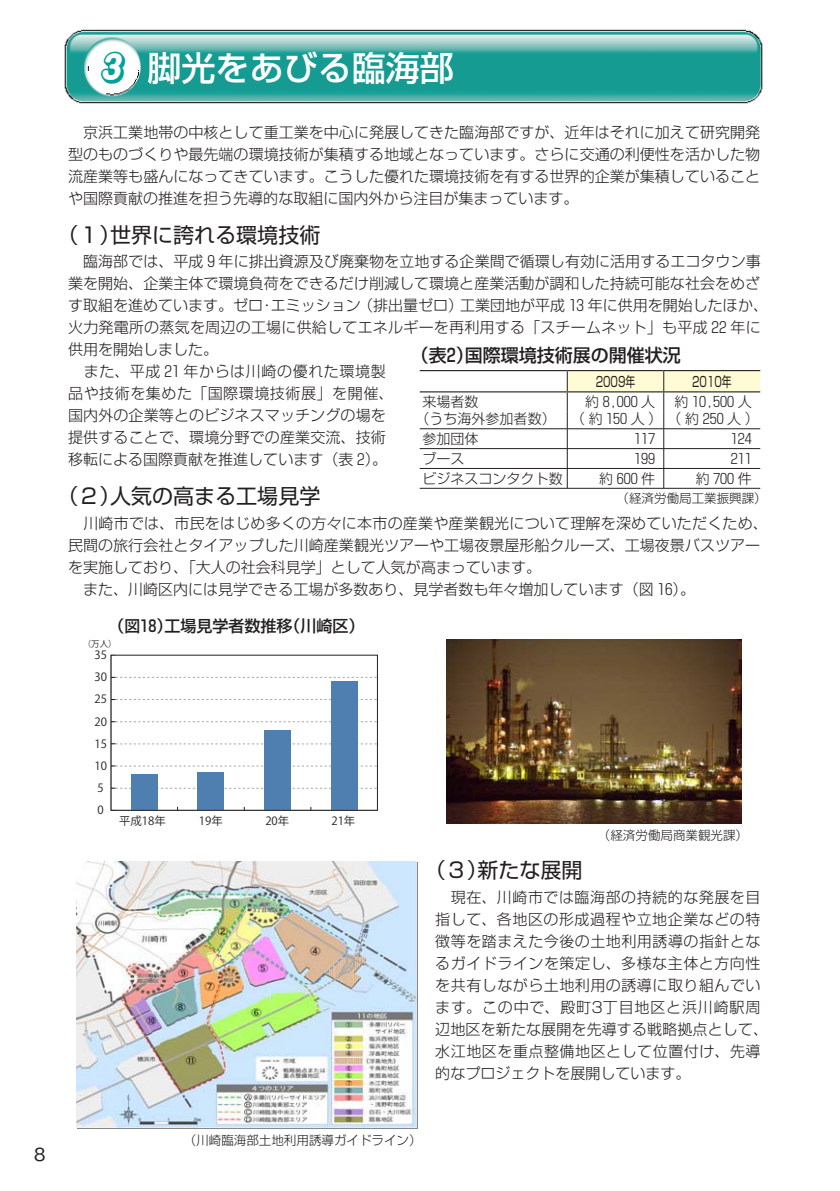
<style>
.page{position:relative;width:840px;height:1191px;background:#fff}
.page>*{position:absolute;margin:0;border:0;box-sizing:border-box;transform-origin:0 0}
.t1{font:italic 38px "Shin M Go Min Shadow 90 msp RKSJ H";color:#00a298}
.t2{font:34px "Shin Go Pr 6 Medium 90 msp RKSJ H";color:#fff}
.t3{font:21px "Shin Go Pr 6 Regular 90 msp RKSJ H";color:#231f20}
.t4{font:18px "Shin Go Pr 6 Medium 90 msp RKSJ H";color:#231f20}
.t5{font:18px "Gothic BBB Pr 6 Medium 90 msp RKSJ H";color:#231f20}
.t6{font:16px "Shin Go Pr 6 Medium 90 msp RKSJ H";color:#231f20}
.t7{font:15px/22px "Shin Go Pr 6 Light 90 msp RKSJ H";letter-spacing:.005em;color:#231f20}
.t8{font:15px/22px "Shin Go Pr 6 Light 90 msp RKSJ H";letter-spacing:.035em;color:#231f20}
.t9{font:14px "Shin Go Pr 6 Light 90 msp RKSJ H";color:#231f20}
.t10{font:14px "Shin Go Pr 6 Regular 90 msp RKSJ H";color:#231f20;scale:.7 1}
.t11{font:12.4px "Shin Go Pr 6 Light 90 msp RKSJ H";color:#231f20}
.t12{font:11.4px "Koz Go Pro Regular 90 msp RKSJ H";letter-spacing:.005em;color:#231f20}
.t13{font:8.6px "Koz Go Pro Regular 90 msp RKSJ H";color:#231f20}
</style>
<div class="page">
<img style="left:64px;top:29px;width:699px;height:75px">
<img style="left:446px;top:640px;width:295px;height:183px">
<svg style="left:110px;top:654px;width:267px;height:157px"></svg>
<hr style="left:419px;top:428px;width:340px;height:1px;background:#231f20">
<hr style="left:419px;top:448px;width:340px;height:1px;background:#231f20">
<hr style="left:419px;top:468px;width:340px;height:1px;background:#231f20">
<hr style="left:419px;top:488px;width:340px;height:1px;background:#231f20">
<hr style="left:419px;top:370px;width:148px;height:1px;background:#231f20">
<hr style="left:419px;top:391px;width:148px;height:1px;background:#231f20">
<svg style="left:566px;top:370px;width:193px;height:118px"></svg>
<img style="left:76px;top:861px;width:340px;height:266px">
<p class="t5" style="left:34px;top:1148px;width:13px">8</p>
<h1 class="t1" style="left:99px;top:54px;width:25px">3</h1>
<h2 class="t2" style="left:147px;top:55px;width:307px">脚光をあびる臨海部</h2>
<p class="t7" style="left:68px;top:123px;width:693px;text-align:justify">　京浜工業地帯の中核として重工業を中心に発展してきた臨海部ですが、近年はそれに加えて研究開発型のものづくりや最先端の環境技術が集積する地域となっています。さらに交通の利便性を活かした物流産業等も盛んになってきています。こうした優れた環境技術を有する世界的企業が集積していることや国際貢献の推進を担う先導的な取組に国内外から注目が集まっています。</p>
<h3 class="t3" style="left:58px;top:227px;width:264px">（１）世界に誇れる環境技術</h3>
<p class="t7" style="left:68px;top:253px;width:701px">　臨海部では、平成 9 年に排出資源及び廃棄物を立地する企業間で循環し有効に活用するエコタウン事業を開始、企業主体で環境負荷をできるだけ削減して環境と産業活動が調和した持続可能な社会をめざす取組を進めています。ゼロ・エミッション（排出量ゼロ）工業団地が平成 13 年に供用を開始したほか、火力発電所の蒸気を周辺の工場に供給してエネルギーを再利用する「スチームネット」も平成 22 年に供用を開始しました。<br>　また、平成 21 年からは川崎の優れた環境製<br>品や技術を集めた「国際環境技術展」を開催、<br>国内外の企業等とのビジネスマッチングの場を<br>提供することで、環境分野での産業交流、技術<br>移転による国際貢献を推進しています（表 2）。</p>
<h3 class="t3" style="left:58px;top:488px;width:264px">（２）人気の高まる工場見学</h3>
<p class="t7" style="left:68px;top:514px;width:701px">　川崎市では、市民をはじめ多くの方々に本市の産業や産業観光について理解を深めていただくため、民間の旅行会社とタイアップした川崎産業観光ツアーや工場夜景屋形船クルーズ、工場夜景バスツアーを実施しており、「大人の社会科見学」として人気が高まっています。<br>　また、川崎区内には見学できる工場が多数あり、見学者数も年々増加しています（図 16）。</p>
<p class="t4" style="left:410px;top:348px;width:272px">（表2）国際環境技術展の開催状況</p>
<p class="t10" style="left:595px;top:376px;width:58px">2009年</p>
<p class="t10" style="left:691px;top:376px;width:58px">2010年</p>
<p class="t9" style="left:422px;top:397px;width:57px">来場者数</p>
<p class="t9" style="left:585px;top:397px;width:71px">約 8,000 人</p>
<p class="t9" style="left:674px;top:397px;width:78px">約 10,500 人</p>
<p class="t9" style="left:415px;top:413px;width:141px">（うち海外参加者数）</p>
<p class="t9" style="left:578px;top:413px;width:78px">(約150人)</p>
<p class="t9" style="left:674px;top:413px;width:78px">(約250人)</p>
<p class="t9" style="left:422px;top:433px;width:57px">参加団体</p>
<p class="t9" style="left:634px;top:433px;width:22px">117</p>
<p class="t9" style="left:730px;top:433px;width:22px">124</p>
<p class="t9" style="left:422px;top:453px;width:43px">ブース</p>
<p class="t9" style="left:634px;top:453px;width:22px">199</p>
<p class="t9" style="left:730px;top:453px;width:22px">211</p>
<p class="t9" style="left:422px;top:473px;width:141px">ビジネスコンタクト数</p>
<p class="t9" style="left:599px;top:473px;width:57px">約 600 件</p>
<p class="t9" style="left:695px;top:473px;width:57px">約 700 件</p>
<p class="t11" style="left:616px;top:493px;width:151px">（経済労働局工業振興課）</p>
<p class="t6" style="left:108px;top:620px;width:257px">（図18）工場見学者数推移（川崎区）</p>
<p class="t13" style="left:83px;top:641px;width:36px">（万人）</p>
<p class="t12" style="left:94px;top:650px;width:14px">35</p>
<p class="t12" style="left:94px;top:672px;width:14px">30</p>
<p class="t12" style="left:94px;top:695px;width:14px">25</p>
<p class="t12" style="left:94px;top:717px;width:14px">20</p>
<p class="t12" style="left:94px;top:739px;width:14px">15</p>
<p class="t12" style="left:94px;top:761px;width:14px">10</p>
<p class="t12" style="left:97px;top:783px;width:8px">5</p>
<p class="t12" style="left:97px;top:805px;width:8px">0</p>
<p class="t12" style="left:119px;top:816px;width:48px">平成18年</p>
<p class="t12" style="left:199px;top:816px;width:25px">19年</p>
<p class="t12" style="left:265px;top:816px;width:25px">20年</p>
<p class="t12" style="left:331px;top:816px;width:25px">21年</p>
<p class="t11" style="left:184px;top:1136px;width:239px">（川崎臨海部土地利用誘導ガイドライン）</p>
<p class="t11" style="left:597px;top:831px;width:151px">（経済労働局商業観光課）</p>
<h3 class="t3" style="left:424px;top:862px;width:159px">（３）新たな展開</h3>
<p class="t8" style="left:435px;top:888px;width:334px">　現在、川崎市では臨海部の持続的な発展を目指して、各地区の形成過程や立地企業などの特徴等を踏まえた今後の土地利用誘導の指針となるガイドラインを策定し、多様な主体と方向性を共有しながら土地利用の誘導に取り組んでいます。この中で、殿町3丁目地区と浜川崎駅周辺地区を新たな展開を先導する戦略拠点として、水江地区を重点整備地区として位置付け、先導的なプロジェクトを展開しています。</p>
</div>
